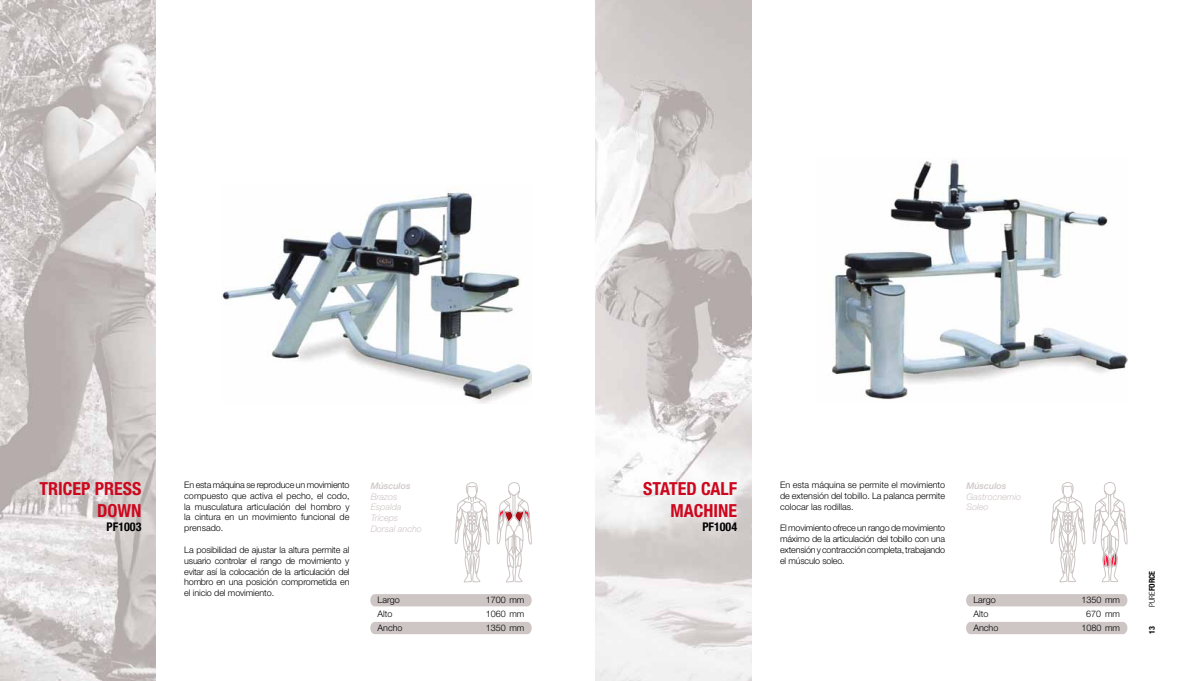
<style>
.page{position:relative;width:1191px;height:681px;background:#fff}
.page>*{position:absolute;margin:0;border:0;box-sizing:border-box;transform-origin:0 0}
.t1{font:700 condensed 18px/21.6px "Helvetica Neue LT Std";color:#cd071e;text-align:right}
.t2{font:700 condensed 12px "Helvetica Neue LT Std";color:#000}
.t3{font:300 9px/10.8px "Helvetica Neue LT Std";color:#000;text-align:justify}
.t4{font:italic 300 9px/10.8px "Helvetica Neue LT Std";color:#cdc6c5}
.t5{font:italic 500 9px "Helvetica Neue LT Std";color:#cdc6c5}
.t6{font:700 condensed 8px "Helvetica Neue LT Std";color:#000}
.s1{font-weight:300}
</style>
<div class="page">
<img style="left:0;top:0;width:156px;height:680px">
<img style="left:595px;top:0;width:156px;height:680px">
<img style="left:221px;top:192px;width:310px;height:211px">
<img style="left:832px;top:159px;width:295px;height:241px">
<svg style="left:370px;top:482px;width:161px;height:153px"></svg>
<svg style="left:966px;top:482px;width:161px;height:153px"></svg>
<h1 class="t1" style="left:39px;top:477px;width:103px">TRICEP PRESS<br>DOWN</h1>
<h2 class="t2" style="left:107px;top:519px;width:36px">PF1003</h2>
<p class="t3" style="left:184px;top:479px;width:167px">En esta máquina se reproduce un movimiento compuesto que activa el pecho, el codo, la musculatura articulación del hombro y la cintura en un movimiento funcional de prensado.</p>
<p class="t3" style="left:184px;top:544px;width:167px">La posibilidad de ajustar la altura permite al usuario controlar el rango de movimiento y evitar así la colocación de la articulación del hombro en una posición comprometida en el inicio del movimiento.</p>
<p class="t5" style="left:371px;top:480px;width:41px">Músculos</p>
<p class="t4" style="left:371px;top:490px;width:53px">Brazos<br>Espalda<br>Tríceps<br>Dorsal ancho</p>
<p class="t3" style="left:378px;top:593px;width:24px">Largo</p>
<p class="t3" style="left:486px;top:593px;width:40px">1700 mm</p>
<p class="t3" style="left:378px;top:607px;width:17px">Alto</p>
<p class="t3" style="left:486px;top:607px;width:40px">1060 mm</p>
<p class="t3" style="left:378px;top:621px;width:27px">Ancho</p>
<p class="t3" style="left:486px;top:621px;width:40px">1350 mm</p>
<h1 class="t1" style="left:643px;top:477px;width:95px">STATED CALF<br>MACHINE</h1>
<h2 class="t2" style="left:702px;top:519px;width:36px">PF1004</h2>
<p class="t3" style="left:780px;top:479px;width:167px">En esta máquina se permite el movimiento de extensión del tobillo. La palanca permite colocar las rodillas.</p>
<p class="t3" style="left:780px;top:522px;width:167px">El movimiento ofrece un rango de movimiento máximo de la articulación del tobillo con una extensión y contracción completa, trabajando el músculo soleo.</p>
<p class="t5" style="left:966px;top:480px;width:41px">Músculos</p>
<p class="t4" style="left:966px;top:490px;width:56px">Gastrocnemio<br>Soleo</p>
<p class="t6" style="left:1147px;top:606px;width:38px;rotate:-90deg"><span class="s1">PURE</span>FORCE</p>
<p class="t3" style="left:973px;top:593px;width:24px">Largo</p>
<p class="t3" style="left:1081px;top:593px;width:40px">1350 mm</p>
<p class="t3" style="left:973px;top:607px;width:17px">Alto</p>
<p class="t3" style="left:1086px;top:607px;width:35px">670 mm</p>
<p class="t3" style="left:973px;top:621px;width:27px">Ancho</p>
<p class="t3" style="left:1081px;top:621px;width:40px">1080 mm</p>
<p class="t6" style="left:1147px;top:633px;width:9px;rotate:-90deg">13</p>
</div>
